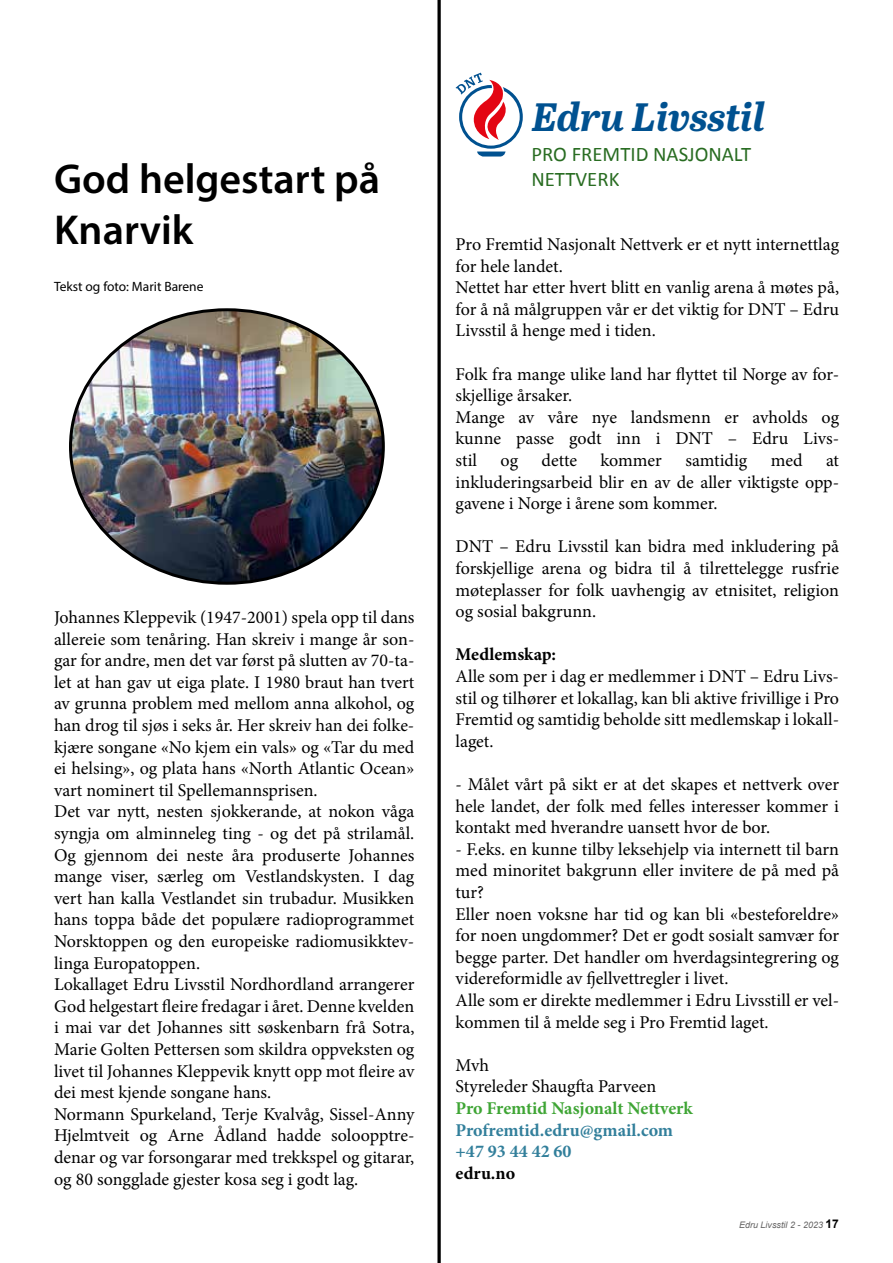
<style>
.page{position:relative;width:893px;height:1263px;background:#fff}
.page>*{position:absolute;margin:0;border:0;box-sizing:border-box;transform-origin:0 0}
.t1{font:600 42px/50.4px "Myriad Pro";color:#000}
.t2{font:italic 700 39.6px "Abril Text";letter-spacing:-.005em;color:#005190}
.t3{font:20.7px/24.9px "Calibri";color:#286c21}
.t4{font:18px/21.6px "Minion Pro";color:#000}
.t5{font:700 18px/21.6px "Minion Pro";color:#327f9b}
.t6{font:700 18px "Minion Pro";letter-spacing:-.005em;color:#3fa535}
.t7{font:700 18px "Minion Pro";color:#000}
.t8{font:13.5px "Myriad Pro";color:#000}
.t9{font:italic 9px "Arial";color:#646363}
.s1{font-weight:700;font-style:normal;font-size:12px;color:#000}
</style>
<div class="page">
<img style="left:70px;top:310px;width:313px;height:273px">
<svg style="left:456px;top:73px;width:67px;height:84px"></svg>
<svg style="left:437px;top:0;width:4px;height:1263px;background:#2e2e2e"></svg>
<h1 class="t1" style="left:54px;top:153px;width:328px">God helgestart på<br>Knarvik</h1>
<p class="t8" style="left:54px;top:278px;width:151px">Tekst og foto: Marit Barene</p>
<p class="t4" style="left:54px;top:606px;width:362px">Johannes Kleppevik (1947-2001) spela opp til dans allereie som tenåring. Han skreiv i mange år son&shy;gar for andre, men det var først på slutten av 70-ta&shy;let at han gav ut eiga plate. I 1980 braut han tvert av grunna problem med mellom anna alkohol, og han drog til sjøs i seks år. Her skreiv han dei folke&shy;kjære songane «No kjem ein vals» og «Tar du med ei helsing», og plata hans «North Atlantic Ocean» vart nominert til Spellemannsprisen.<br>Det var nytt, nesten sjokkerande, at nokon våga syngja om alminneleg ting - og det på strilamål.<br>Og gjennom dei neste åra produserte Johannes mange viser, særleg om Vestlandskysten. I dag vert han kalla Vestlandet sin trubadur. Musikken hans toppa både det populære radioprogrammet Norsktoppen og den europeiske radiomusikktev&shy;linga Europatoppen.<br>Lokallaget Edru Livsstil Nordhordland arrangerer God helgestart fleire fredagar i året. Denne kvelden i mai var det Johannes sitt søskenbarn frå Sotra, Marie Golten Pettersen som skildra oppveksten og livet til Johannes Kleppevik knytt opp mot fleire av dei mest kjende songane hans.<br>Normann Spurkeland, Terje Kvalvåg, Sissel-Anny Hjelmtveit og Arne Ådland hadde soloopptre&shy;denar og var forsongarar med trekkspel og gitarar, og 80 songglade gjester kosa seg i godt lag.</p>
<h2 class="t2" style="left:532px;top:88px;width:234px">Edru Livsstil</h2>
<p class="t3" style="left:531px;top:141px;width:221px">PRO FREMTID NASJONALT<br>NETTVERK</p>
<p class="t4" style="left:456px;top:233px;width:385px">Pro Fremtid Nasjonalt Nettverk er et nytt internettlag for hele landet.<br>Nettet har etter hvert blitt en vanlig arena å møtes på, for å nå målgruppen vår er det viktig for DNT – Edru Livsstil å henge med i tiden.</p>
<p class="t4" style="left:456px;top:363px;width:385px">Folk fra mange ulike land har flyttet til Norge av for&shy;skjellige årsaker.<br>Mange av våre nye landsmenn er avholds og kunne passe godt inn i DNT – Edru Livs&shy;stil</p>
<p class="t4" style="left:501px;top:449px;width:19px">og</p>
<p class="t4" style="left:542px;top:449px;width:37px">dette</p>
<p class="t4" style="left:600px;top:449px;width:63px">kommer</p>
<p class="t4" style="left:685px;top:449px;width:64px">samtidig</p>
<p class="t4" style="left:771px;top:449px;width:33px">med</p>
<p class="t4" style="left:456px;top:449px;width:385px;text-align:justify;text-indent:370px">at inkluderingsarbeid blir en av de aller viktigste opp&shy;gavene i Norge i årene som kommer.</p>
<p class="t4" style="left:456px;top:536px;width:385px;text-align:justify">DNT – Edru Livsstil kan bidra med inkludering på forskjellige arena og bidra til å tilrettelegge rusfrie møteplasser for folk uavhengig av etnisitet, religion og sosial bakgrunn.</p>
<p class="t7" style="left:456px;top:642px;width:102px">Medlemskap:</p>
<p class="t4" style="left:456px;top:665px;width:385px;text-align:justify">Alle som per i dag er medlemmer i DNT – Edru Livs&shy;stil og tilhører et lokallag, kan bli aktive frivillige i Pro Fremtid og samtidig beholde sitt medlemskap i lokal - laget.</p>
<p class="t4" style="left:456px;top:773px;width:385px;text-align:justify">- Målet vårt på sikt er at det skapes et nettverk over hele landet, der folk med felles interesser kommer i kontakt med hverandre uansett hvor de bor.</p>
<p class="t4" style="left:456px;top:838px;width:385px">- F.eks. en kunne tilby leksehjelp via internett til barn med minoritet bakgrunn eller invitere de på med på tur?<br>Eller noen voksne har tid og kan bli «besteforeldre» for noen ungdommer? Det er godt sosialt samvær for begge parter. Det handler om hverdagsintegrering og videreformidle av fjellvettregler i livet.<br>Alle som er direkte medlemmer i Edru Livsstill er vel&shy;kommen til å melde seg i Pro Fremtid laget.</p>
<p class="t4" style="left:456px;top:1054px;width:202px">Mvh<br>Styreleder Shaugfta Parveen</p>
<p class="t6" style="left:456px;top:1095px;width:239px">Pro Fremtid Nasjonalt Nettverk</p>
<p class="t5" style="left:456px;top:1119px;width:219px">Profremtid.edru@gmail.com +47 93 44 42 60</p>
<p class="t7" style="left:456px;top:1160px;width:61px">edru.no</p>
<p class="t9" style="left:739px;top:1219px;width:101px">Edru Livsstil 2 - 2023 <span class="s1">17</span></p>
</div>
